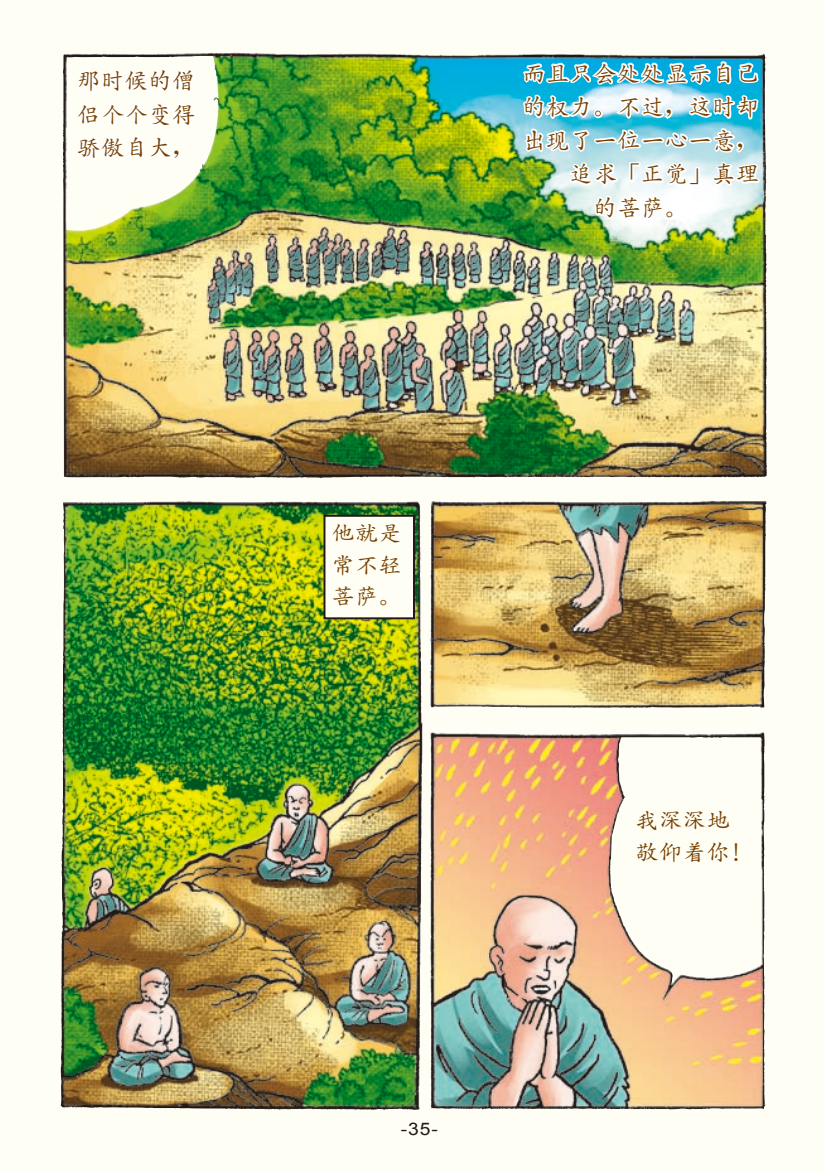
<style>
.page{position:relative;width:824px;height:1171px;background:#fff}
.page>*{position:absolute;margin:0;border:0;box-sizing:border-box;transform-origin:0 0}
.t1{font:500 23.8px/33.6px "S Zen Kai";color:#764000;text-align:justify}
.t2{font:500 22.57px/31.7px "S Zen Kai";color:#764000;text-align:justify;scale:1.05 1}
.t3{font:17.32px "Arial";color:#231916;scale:1.11 1}
.s1{font-family:"DF Kai Shu SB Estd BF";font-weight:400}
</style>
<div class="page">
<img style="left:60px;top:52px;width:708px;height:1058px">
<img style="left:63px;top:52px;width:174px;height:426px">
<img style="left:74px;top:52px;width:122px;height:288px">
<img style="left:518px;top:52px;width:242px;height:214px">
<div style="left:324px;top:516px;width:90px;height:102px;background:#fffef5"></div>
<div style="left:323px;top:515px;width:92px;height:104px;border:2px solid #231916"></div>
<p class="t1" style="left:77px;top:64px;width:120px">那時候的僧侶個個變得驕傲自大，</p>
<p class="t1" style="left:522px;top:57px;width:239px;text-align:center">而且只會處處顯示自己的權力。不過，這時卻出現了一位一心一意，　　追求「正覺」真理的菩薩。</p>
<p class="t2" style="left:331px;top:517px;width:69px">他就是常不輕菩薩。</p>
<p class="t3" style="left:401px;top:1118px;width:35px">-35-</p>
<p class="t2" style="left:635px;top:804px;width:114px">我深深地敬仰<span class="s1">着</span>你！</p>
</div>
